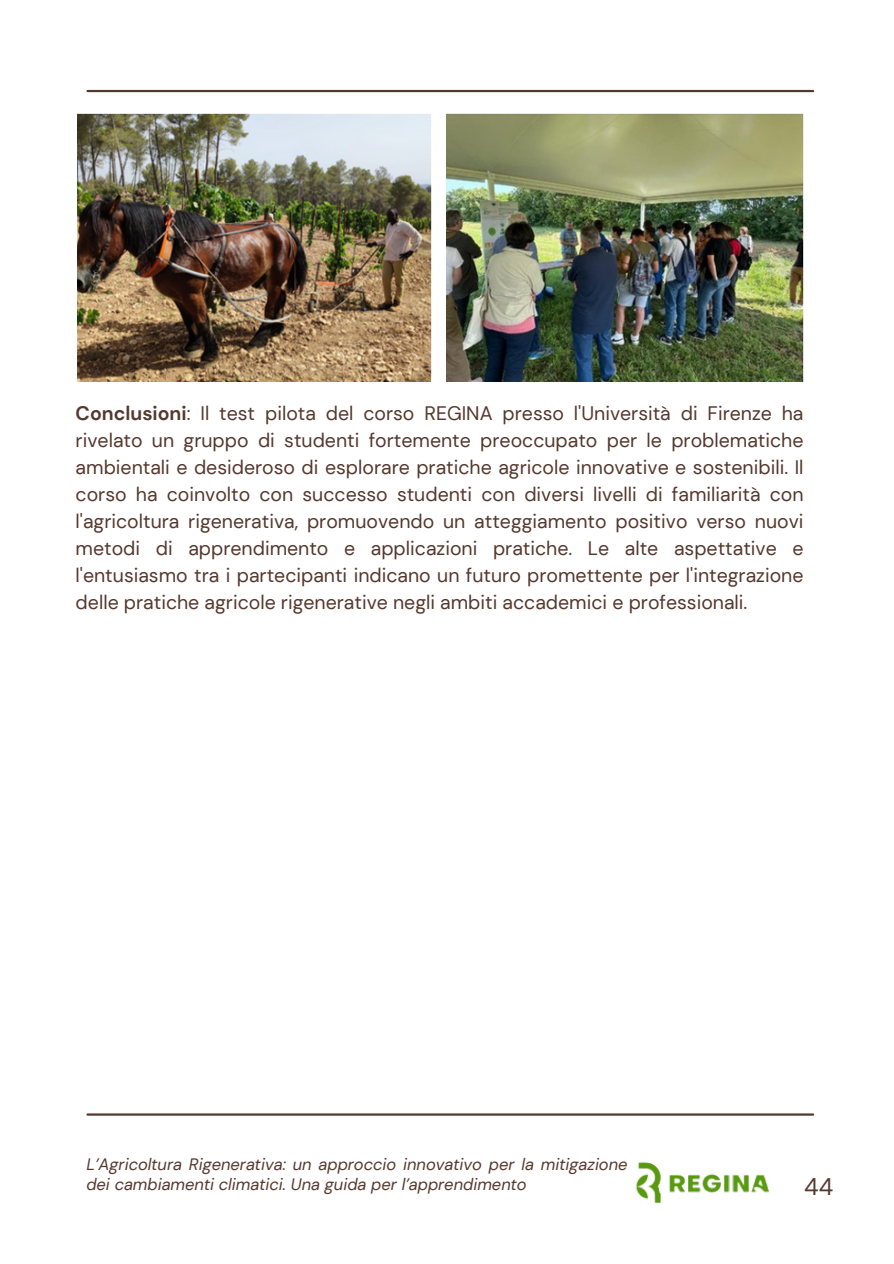
<style>
.page{position:relative;width:894px;height:1264px;background:#fff}
.page>*{position:absolute;margin:0;border:0;box-sizing:border-box;transform-origin:0 0}
.t1{font:24px "DM Sans";color:#55382e}
.t2{font:19.5px/27px "DM Sans";color:#55382e;text-align:justify}
.t3{font:italic 16.5px/19.2px "DM Sans";color:#55382e}
.s1{font-weight:700}
</style>
<div class="page">
<img style="left:635px;top:1162px;width:135px;height:42px">
<hr style="left:87px;top:90px;width:725px;height:2px;background:#55382e">
<hr style="left:87px;top:1113px;width:725px;height:2px;background:#55382e">
<img style="left:77px;top:113px;width:355px;height:268px">
<img style="left:446px;top:113px;width:357px;height:268px">
<p class="t2" style="left:76px;top:399px;width:729px"><span class="s1">Conclusioni</span>: Il test pilota del corso REGINA presso l'Università di Firenze ha rivelato un gruppo di studenti fortemente preoccupato per le problematiche ambientali e desideroso di esplorare pratiche agricole innovative e sostenibili. Il corso ha coinvolto con successo studenti con diversi livelli di familiarità con l'agricoltura rigenerativa, promuovendo un atteggiamento positivo verso nuovi metodi di apprendimento e applicazioni pratiche. Le alte aspettative e l'entusiasmo tra i partecipanti indicano un futuro promettente per l'integrazione delle pratiche agricole rigenerative negli ambiti accademici e professionali.</p>
<p class="t3" style="left:86px;top:1155px;width:542px">L’Agricoltura Rigenerativa: un approccio innovativo per la mitigazione dei cambiamenti climatici. Una guida per l’apprendimento</p>
<p class="t1" style="left:804px;top:1171px;width:31px">44</p>
</div>
